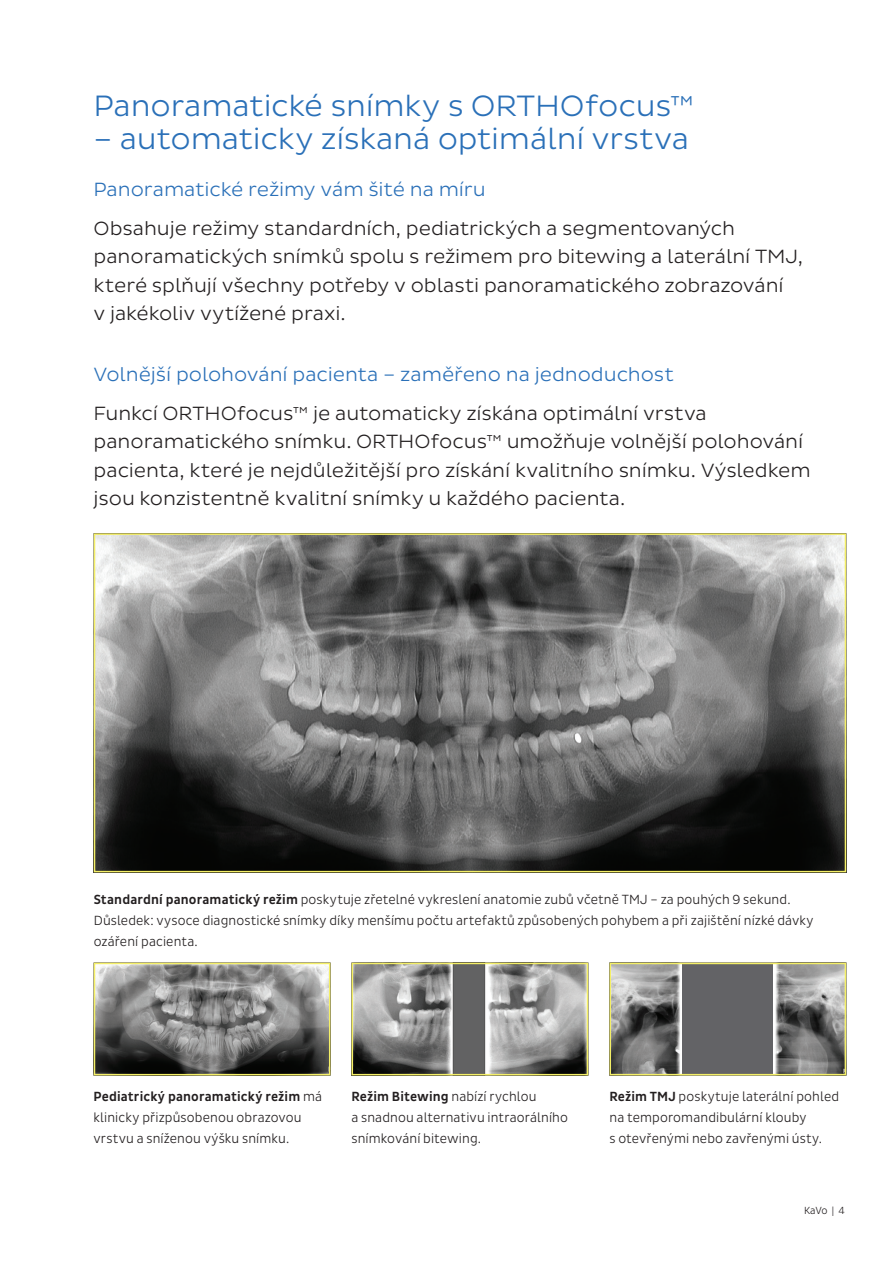
<style>
.page{position:relative;width:893px;height:1263px;background:#fff}
.page>*{position:absolute;margin:0;border:0;box-sizing:border-box;transform-origin:0 0}
.t1{font:300 30px "Pluto Sans";letter-spacing:-.01em;color:#2a70b8}
.t2{font:300 19.5px/28.5px "Pluto Sans";letter-spacing:-.005em;color:#231f20}
.t3{font:300 19.5px "Pluto Sans";letter-spacing:-.005em;color:#2a70b8}
.t4{font:300 13.5px/21px "Pluto Sans Cond";letter-spacing:.01em;color:#231f20}
.t5{font:300 10.5px "Pluto Sans Cond";color:#231f20}
.s1{font-weight:500}
</style>
<div class="page">
<img style="left:612px;top:966px;width:231px;height:106px">
<img style="left:97px;top:536px;width:746px;height:333px">
<img style="left:354px;top:966px;width:231px;height:106px">
<img style="left:97px;top:966px;width:230px;height:106px">
<div style="left:683px;top:963px;width:90px;height:111px;background:#636366"></div>
<div style="left:609px;top:963px;width:237px;height:112px;border:2px solid #f4ef67"></div>
<div style="left:94px;top:533px;width:752px;height:339px;border:2px solid #f4ef67"></div>
<div style="left:351px;top:963px;width:237px;height:112px;border:2px solid #f4ef67"></div>
<div style="left:94px;top:963px;width:236px;height:112px;border:2px solid #f4ef67"></div>
<h1 class="t1" style="left:94px;top:89px;width:602px">Panoramatické snímky s ORTHOfocus™</h1>
<h1 class="t1" style="left:94px;top:122px;width:597px">– automaticky získaná optimální vrstva</h1>
<h2 class="t3" style="left:94px;top:178px;width:394px">Panoramatické režimy vám šité na míru</h2>
<h2 class="t2" style="left:94px;top:214px;width:711px">Obsahuje režimy standardních, pediatrických a segmentovaných panoramatických snímků spolu s režimem pro bitewing a laterální TMJ, které splňují všechny potřeby v oblasti panoramatického zobrazování<br>v jakékoliv vytížené praxi.</h2>
<h2 class="t3" style="left:94px;top:363px;width:582px">Volnější polohování pacienta – zaměřeno na jednoduchost</h2>
<p class="t2" style="left:94px;top:399px;width:719px">Funkcí ORTHOfocus™ je automaticky získána optimální vrstva panoramatického snímku. ORTHOfocus™ umožňuje volnější polohování pacienta, které je nejdůležitější pro získání kvalitního snímku. Výsledkem jsou konzistentně kvalitní snímky u každého pacienta.</p>
<p class="t4" style="left:94px;top:889px;width:721px"><span class="s1">Standardní panoramatický režim</span> poskytuje zřetelné vykreslení anatomie zubů včetně TMJ – za pouhých 9 sekund.<br>Důsledek: vysoce diagnostické snímky díky menšímu počtu artefaktů způsobených pohybem a při zajištění nízké dávky ozáření pacienta.</p>
<p class="t4" style="left:94px;top:1086px;width:230px"><span class="s1">Pediatrický panoramatický režim</span> má klinicky přizpůsobenou obrazovou vrstvu a sníženou výšku snímku.</p>
<p class="t4" style="left:351px;top:1086px;width:218px"><span class="s1">Režim Bitewing</span> nabízí rychlou<br>a snadnou alternativu intraorálního snímkování bitewing.</p>
<p class="t4" style="left:609px;top:1086px;width:231px"><span class="s1">Režim TMJ</span> poskytuje laterální pohled na temporomandibulární klouby<br>s otevřenými nebo zavřenými ústy.</p>
<p class="t5" style="left:804px;top:1204px;width:42px">KaVo | 4</p>
</div>
